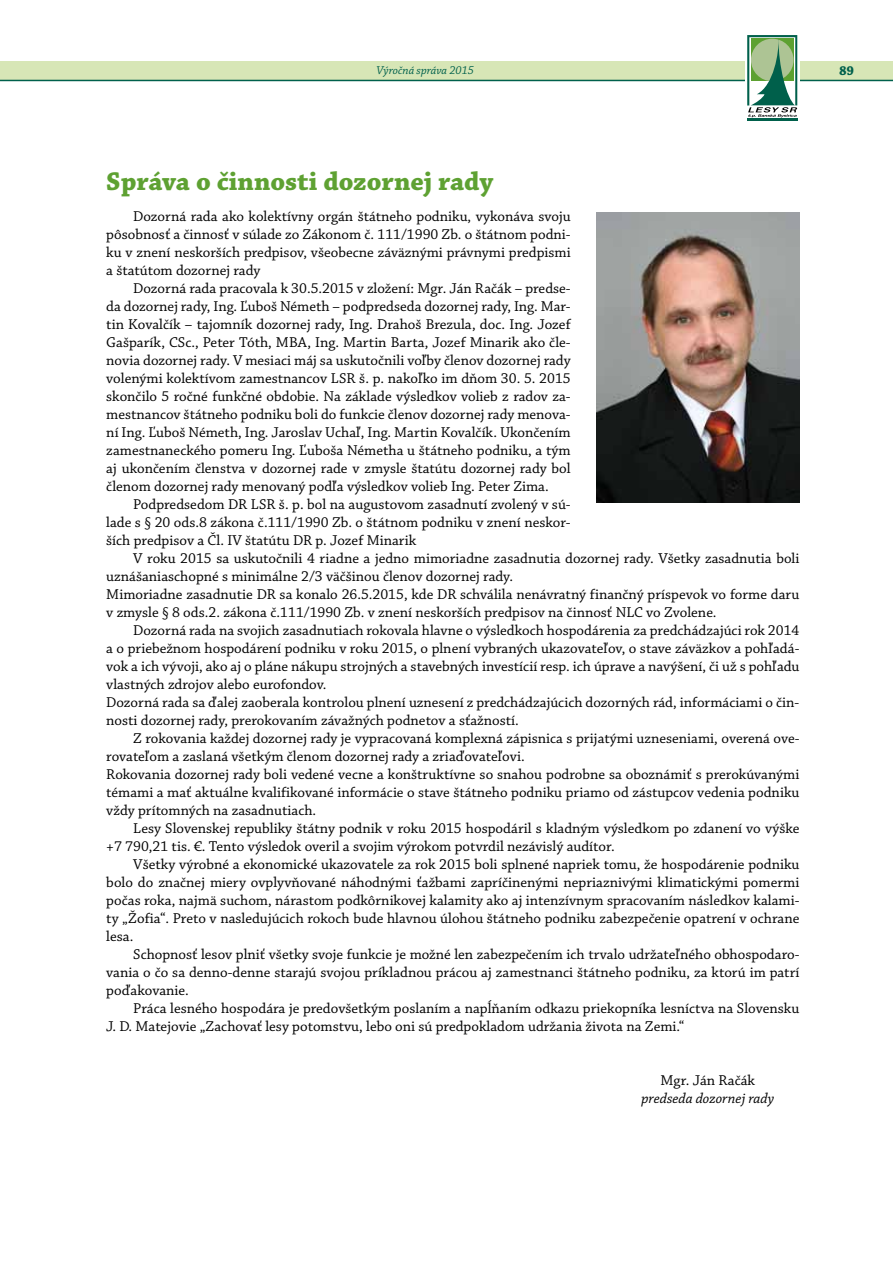
<style>
.page{position:relative;width:893px;height:1263px;background:#fff}
.page>*{position:absolute;margin:0;border:0;box-sizing:border-box;transform-origin:0 0}
.t1{font:700 27px "Chaparral Pro";color:#5ea132}
.t2{font:15px/18px "Chaparral Pro";color:#000;text-align:justify}
.t3{font:italic 15px "Chaparral Pro";color:#000}
.t4{font:700 13.5px "Chaparral Pro";color:#00604c}
.t5{font:italic 12px "Chaparral Pro";color:#00604c}
</style>
<div class="page">
<div style="left:0;top:61px;width:893px;height:20px;background:#d7e6b6"></div>
<hr style="left:0;top:80px;width:893px;height:1px;background:#00604c">
<svg style="left:745px;top:35px;width:54px;height:86px"></svg>
<hr style="left:747px;top:118px;width:50px;height:2px;background:#00604b">
<svg style="left:747px;top:35px;width:50px;height:82px"></svg>
<img style="left:596px;top:213px;width:203px;height:290px">
<p class="t5" style="left:376px;top:64px;width:99px">Výročná správa 2015</p>
<p class="t4" style="left:839px;top:63px;width:17px">89</p>
<h1 class="t1" style="left:106px;top:166px;width:389px">Správa o činnosti dozornej rady</h1>
<p class="t2" style="left:106px;top:208px;width:466px;text-indent:27px">Dozorná rada ako kolektívny orgán štátneho podniku, vykonáva svoju pôsobnosť a činnosť v súlade zo Zákonom č. 111/1990 Zb. o štátnom podni&shy;ku v znení neskorších predpisov, všeobecne záväznými právnymi predpismi a štatútom dozornej rady</p>
<p class="t2" style="left:106px;top:280px;width:466px;text-indent:27px">Dozorná rada pracovala k 30.5.2015 v zložení: Mgr. Ján Račák – predse&shy;da dozornej rady, Ing. Ľuboš Németh – podpredseda dozornej rady, Ing. Mar&shy;tin Kovalčík – tajomník dozornej rady, Ing. Drahoš Brezula, doc. Ing. Jozef Gašparík, CSc., Peter Tóth, MBA, Ing. Martin Barta, Jozef Minarik ako čle&shy;novia dozornej rady. V mesiaci máj sa uskutočnili voľby členov dozornej rady volenými kolektívom zamestnancov LSR š. p. nakoľko im dňom 30. 5. 2015 skončilo 5 ročné funkčné obdobie. Na základe výsledkov volieb z radov za&shy;mestnancov štátneho podniku boli do funkcie členov dozornej rady menova&shy;ní Ing. Ľuboš Németh, Ing. Jaroslav Uchaľ, Ing. Martin Kovalčík. Ukončením zamestnaneckého pomeru Ing. Ľuboša Németha u štátneho podniku, a tým aj ukončením členstva v dozornej rade v zmysle štatútu dozornej rady bol členom dozornej rady menovaný podľa výsledkov volieb Ing. Peter Zima.</p>
<p class="t2" style="left:106px;top:496px;width:466px;text-indent:27px">Podpredsedom DR LSR š. p. bol na augustovom zasadnutí zvolený v sú&shy;lade s § 20 ods.8 zákona č.111/1990 Zb. o štátnom podniku v znení neskor&shy;ších predpisov a Čl. IV štatútu DR p. Jozef Minarik</p>
<p class="t2" style="left:106px;top:550px;width:695px;text-align:left;text-indent:27px">V roku 2015 sa uskutočnili 4 riadne a jedno mimoriadne zasadnutia dozornej rady. Všetky zasadnutia boli uznášaniaschopné s minimálne 2/3 väčšinou členov dozornej rady.<br>Mimoriadne zasadnutie DR sa konalo 26.5.2015, kde DR schválila nenávratný finančný príspevok vo forme daru v zmysle § 8 ods.2. zákona č.111/1990 Zb. v znení neskorších predpisov na činnosť NLC vo Zvolene.</p>
<p class="t2" style="left:106px;top:622px;width:695px;text-align:left;text-indent:27px">Dozorná rada na svojich zasadnutiach rokovala hlavne o výsledkoch hospodárenia za predchádzajúci rok 2014 a o priebežnom hospodárení podniku v roku 2015, o plnení vybraných ukazovateľov, o stave záväzkov a pohľadá&shy;vok a ich vývoji, ako aj o pláne nákupu strojných a stavebných investícií resp. ich úprave a navýšení, či už s pohľadu vlastných zdrojov alebo eurofondov.<br>Dozorná rada sa ďalej zaoberala kontrolou plnení uznesení z predchádzajúcich dozorných rád, informáciami o čin&shy;nosti dozornej rady, prerokovaním závažných podnetov a sťažností.</p>
<p class="t2" style="left:106px;top:730px;width:695px;text-align:left;text-indent:27px">Z rokovania každej dozornej rady je vypracovaná komplexná zápisnica s prijatými uzneseniami, overená ove&shy;rovateľom a zaslaná všetkým členom dozornej rady a zriaďovateľovi.<br>Rokovania dozornej rady boli vedené vecne a konštruktívne so snahou podrobne sa oboznámiť s prerokúvanými témami a mať aktuálne kvalifikované informácie o stave štátneho podniku priamo od zástupcov vedenia podniku vždy prítomných na zasadnutiach.</p>
<p class="t2" style="left:106px;top:820px;width:695px;text-indent:27px">Lesy Slovenskej republiky štátny podnik v roku 2015 hospodáril s kladným výsledkom po zdanení vo výške +7 790,21 tis. €. Tento výsledok overil a svojim výrokom potvrdil nezávislý audítor.</p>
<p class="t2" style="left:106px;top:856px;width:695px;text-indent:27px">Všetky výrobné a ekonomické ukazovatele za rok 2015 boli splnené napriek tomu, že hospodárenie podniku bolo do značnej miery ovplyvňované náhodnými ťažbami zapríčinenými nepriaznivými klimatickými pomermi počas roka, najmä suchom, nárastom podkôrnikovej kalamity ako aj intenzívnym spracovaním následkov kalami&shy;ty „Žofia“. Preto v nasledujúcich rokoch bude hlavnou úlohou štátneho podniku zabezpečenie opatrení v ochrane lesa.</p>
<p class="t2" style="left:106px;top:946px;width:695px;text-indent:27px">Schopnosť lesov plniť všetky svoje funkcie je možné len zabezpečením ich trvalo udržateľného obhospodaro&shy;vania o čo sa denno-denne starajú svojou príkladnou prácou aj zamestnanci štátneho podniku, za ktorú im patrí poďakovanie.</p>
<p class="t2" style="left:106px;top:1000px;width:694px;text-indent:27px">Práca lesného hospodára je predovšetkým poslaním a napĺňaním odkazu priekopníka lesníctva na Slovensku<br>J. D. Matejovie „Zachovať lesy potomstvu, lebo oni sú predpokladom udržania života na Zemi.“</p>
<p class="t2" style="left:661px;top:1072px;width:96px">Mgr. Ján Račák</p>
<p class="t3" style="left:641px;top:1090px;width:134px">predseda dozornej rady</p>
</div>
